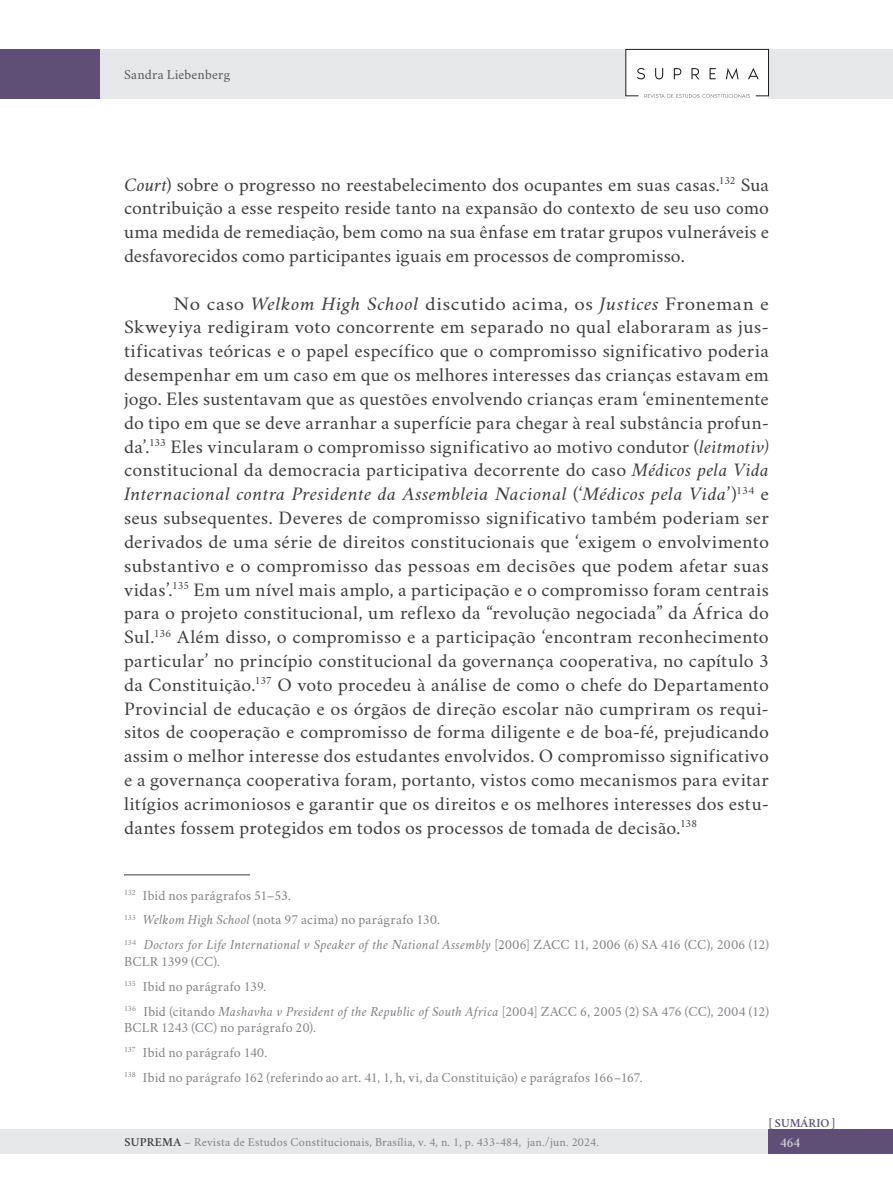
<style>
.page{position:relative;width:893px;height:1191px;background:#fff}
.page>*{position:absolute;margin:0;border:0;box-sizing:border-box;transform-origin:0 0}
.texto_corrido_pt{font:19.25px/23.8px "Crimson";letter-spacing:.005em;color:#3e3e3f;text-align:justify;scale:1.09 1}
.texto_corrido_pt-2{font:19.25px/23.8px "Crimson";letter-spacing:.005em;color:#3e3e3f;text-align:justify}
.FOOTNOTE{font:14px/16.6px "Crimson";letter-spacing:.02em;color:#808285}
.FOOTNOTE-2{font:italic 14px/16.6px "Crimson";letter-spacing:.015em;color:#808285}
.t1{font:14px "Crimson";letter-spacing:.02em;color:#57585a}
.t2{font:600 14px "Crimson";color:#d1d2d4}
.t3{font:12.25px "Crimson";letter-spacing:.02em;color:#808285}
.t4{font:600 12.25px "Crimson";color:#5f4f76}
.s1{font-style:italic}
.s2{font-style:normal}
.s3{font-weight:600;color:#3e3e3f}
</style>
<div class="page">
<div style="left:0;top:1129px;width:790px;height:25px;background:#e6e7e9"></div>
<div style="left:0;top:49px;width:892px;height:50px;background:#e6e7e9"></div>
<div style="left:768px;top:1129px;width:124px;height:25px;background:#5f4f76"></div>
<div style="left:0;top:49px;width:99px;height:50px;background:#5f4f76"></div>
<div style="left:626px;top:50px;width:142px;height:49px;background:#fff"></div>
<svg style="left:625px;top:48px;width:144px;height:50px"></svg>
<hr style="left:124px;top:874px;width:126px;height:1px;background:#3e3e3f">
<p class="t1" style="left:124px;top:64px;width:108px">Sandra Liebenberg</p>
<p class="texto_corrido_pt-2" style="left:124px;top:170px;width:646px"><span class="s1">Court</span>) sobre o progresso no reestabelecimento dos ocupantes em suas casas.<sup>132</sup> Sua contribuição a esse respeito reside tanto na expansão do contexto de seu uso como uma medida de remediação, bem como na sua ênfase em tratar grupos vulneráveis e desfavorecidos como participantes iguais em processos de compromisso.</p>
<p class="texto_corrido_pt" style="left:124px;top:289px;width:593px;text-indent:50px">No caso <span class="s1">Welkom High School</span> discutido acima, os <span class="s1">Justices</span> Froneman e Skweyiya redigiram voto concorrente em separado no qual elaboraram as jus&shy;tificativas teóricas e o papel específico que o compromisso significativo poderia desempenhar em um caso em que os melhores interesses das crianças estavam em jogo. Eles sustentavam que as questões envolvendo crianças eram ‘eminentemente do tipo em que se deve arranhar a superfície para chegar à real substância profun&shy;da’.<sup>133</sup> Eles vincularam o compromisso significativo ao motivo condutor (<span class="s1">leitmotiv) </span>constitucional da democracia participativa decorrente do caso <span class="s1">Médicos pela Vida Internacional contra Presidente da Assembleia Nacional</span> (‘<span class="s1">Médicos pela Vida</span>’)<sup>134</sup> e seus subsequentes. Deveres de compromisso significativo também poderiam ser derivados de uma série de direitos constitucionais que ‘exigem o envolvimento substantivo e o compromisso das pessoas em decisões que podem afetar suas vidas’.<sup>135</sup> Em um nível mais amplo, a participação e o compromisso foram centrais para o projeto constitucional, um reflexo da “revolução negociada” da África do Sul.<sup>136</sup> Além disso, o compromisso e a participação ‘encontram reconhecimento particular’ no princípio constitucional da governança cooperativa, no capítulo 3 da Constituição.<sup>137</sup> O voto procedeu à análise de como o chefe do Departamento Provincial de educação e os órgãos de direção escolar não cumpriram os requi&shy;sitos de cooperação e compromisso de forma diligente e de boa-fé, prejudicando assim o melhor interesse dos estudantes envolvidos. O compromisso significativo e a governança cooperativa foram, portanto, vistos como mecanismos para evitar litígios acrimoniosos e garantir que os direitos e os melhores interesses dos estu&shy;dantes fossem protegidos em todos os processos de tomada de decisão.<sup>138</sup></p>
<p class="FOOTNOTE" style="left:124px;top:885px;width:168px"><sup>132</sup> Ibid nos parágrafos 51–53.</p>
<p class="FOOTNOTE" style="left:124px;top:910px;width:317px"><sup>133</sup> <span class="s1">Welkom High School</span> (nota 97 acima) no parágrafo 130.</p>
<p class="FOOTNOTE-2" style="left:124px;top:936px;width:646px"><sup>134</sup> Doctors for Life International v Speaker of the National Assembly <span class="s2">[2006] ZACC 11, 2006 (6) SA 416 (CC), 2006 (12)<br>BCLR 1399 (CC).</span></p>
<p class="FOOTNOTE" style="left:124px;top:976px;width:144px"><sup>135</sup> Ibid no parágrafo 139.</p>
<p class="FOOTNOTE" style="left:124px;top:1001px;width:646px"><sup>136</sup> Ibid (citando <span class="s1">Mashavha v President of the Republic of South Africa</span> [2004] ZACC 6, 2005 (2) SA 476 (CC), 2004 (12)<br>BCLR 1243 (CC) no parágrafo 20).</p>
<p class="FOOTNOTE" style="left:124px;top:1042px;width:145px"><sup>137</sup> Ibid no parágrafo 140.</p>
<p class="FOOTNOTE" style="left:124px;top:1067px;width:520px"><sup>138</sup> Ibid no parágrafo 162 (referindo ao art. 41, 1, h, vi, da Constituição) e parágrafos 166–167.</p>
<p class="t4" style="left:769px;top:1114px;width:68px">[ SUMÁRIO ]</p>
<p class="t3" style="left:125px;top:1132px;width:476px"><span class="s3">SUPREMA</span> – Revista de Estudos Constitucionais, Brasília, v. 4, n. 1, p. 433-484, jan./jun. 2024.</p>
<p class="t2" style="left:780px;top:1132px;width:21px">464</p>
</div>
